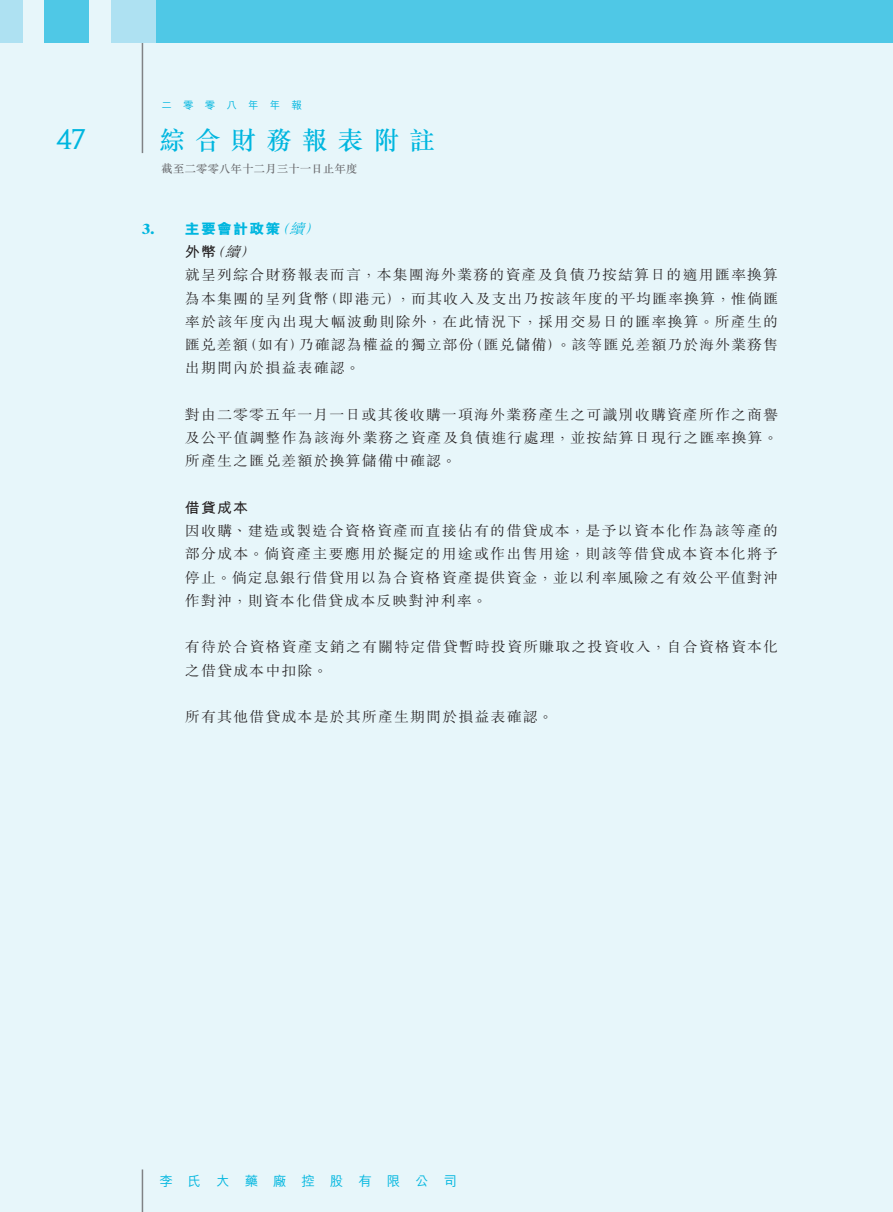
<style>
.page{position:relative;width:893px;height:1212px;background:#e7f6fa}
.page>*{position:absolute;margin:0;border:0;box-sizing:border-box;transform-origin:0 0}
.t1{font:25.5px "M Sung HK Medium B5 pc H";letter-spacing:.4em;color:#00b6df}
.t2{font:25.5px "Penumbra Serif Std";color:#00b6df}
.t3{font:14.25px/23.2px "M Sung HK Light B5 pc H";letter-spacing:.075em;color:#231f20;scale:1.05 1}
.t4{font:14.25px "M Hei HK Xbold B5 pc H";letter-spacing:.075em;color:#00b6df;scale:1.05 1}
.t5{font:14.25px "M Hei HK Bold B5 pc H";color:#231f20;scale:1.05 1}
.t6{font:13.5px "M Hei HK Medium B5 pc H";letter-spacing:1.105em;color:#00b6df}
.t7{font:11.25px "M Sung HK Medium B5 pc H";letter-spacing:.025em;color:#6c6d70}
.t8{font:10.5px "M Hei HK Medium B5 pc H";letter-spacing:1.06em;color:#00b6df}
.s1{font-family:"Times LT Std";font-weight:800}
.s2{font-family:"M Sung HK Light B5 pc H";font-style:italic}
.s3{font-family:"M Hei HK Bold B5 pc H"}
.s4{font-style:italic}
</style>
<div class="page">
<hr style="left:142px;top:0;width:1px;height:153px;background:#808285">
<div style="left:156px;top:0;width:737px;height:43px;background:#4fc8e6"></div>
<div style="left:112px;top:0;width:44px;height:43px;background:#aee1f2"></div>
<div style="left:45px;top:0;width:44px;height:43px;background:#4fc8e6"></div>
<div style="left:0;top:0;width:22px;height:43px;background:#aee1f2"></div>
<hr style="left:142px;top:1169px;width:1px;height:43px;background:#808285">
<h1 class="t2" style="left:56px;top:125px;width:31px">47</h1>
<p class="t8" style="left:162px;top:101px;width:142px">二零零八年年報</p>
<h1 class="t1" style="left:159px;top:131px;width:277px">綜合財務報表附註</h1>
<p class="t7" style="left:162px;top:164px;width:197px">截至二零零八年十二月三十一日止年度</p>
<p class="t4" style="left:142px;top:223px;width:174px"><span class="s1">3.</span> 主要會計政策<span class="s2">（續）</span></p>
<p class="t3" style="left:185px;top:242px;width:566px"><span class="s3">外幣</span><span class="s4">（續）<br></span>就呈列綜合財務報表而言，本集團海外業務的資產及負債乃按結算日的適用匯率換算為本集團的呈列貨幣（即港元），而其收入及支出乃按該年度的平均匯率換算，惟倘匯率於該年度內出現大幅波動則除外，在此情況下，採用交易日的匯率換算。所產生的匯兌差額（如有）乃確認為權益的獨立部份（匯兌儲備）。該等匯兌差額乃於海外業務售出期間內於損益表確認。</p>
<p class="t3" style="left:185px;top:405px;width:566px;text-align:justify">對由二零零五年一月一日或其後收購一項海外業務產生之可識別收購資產所作之商譽及公平值調整作為該海外業務之資產及負債進行處理，並按結算日現行之匯率換算。所產生之匯兌差額於換算儲備中確認。</p>
<p class="t5" style="left:185px;top:502px;width:62px">借貸成本</p>
<p class="t3" style="left:185px;top:521px;width:566px;text-align:justify">因收購、建造或製造合資格資產而直接佔有的借貸成本，是予以資本化作為該等產的部分成本。倘資產主要應用於擬定的用途或作出售用途，則該等借貸成本資本化將予停止。倘定息銀行借貸用以為合資格資產提供資金，並以利率風險之有效公平值對沖作對沖，則資本化借貸成本反映對沖利率。</p>
<p class="t3" style="left:185px;top:637px;width:566px">有待於合資格資產支銷之有關特定借貸暫時投資所賺取之投資收入，自合資格資本化之借貸成本中扣除。</p>
<p class="t3" style="left:185px;top:707px;width:352px">所有其他借貸成本是於其所產生期間於損益表確認。</p>
<p class="t6" style="left:159px;top:1175px;width:299px">李氏大藥廠控股有限公司</p>
</div>
